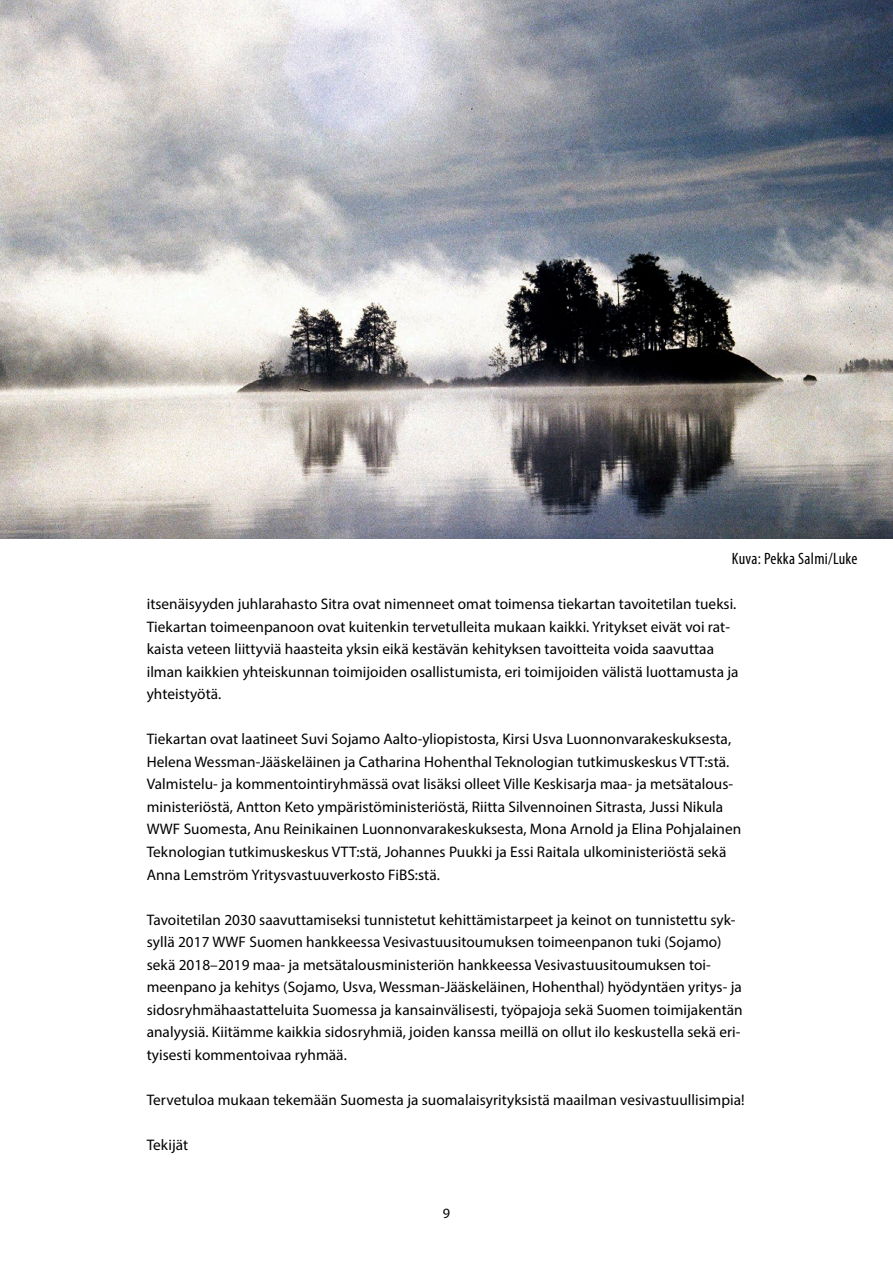
<style>
.page{position:relative;width:893px;height:1263px;background:#fff}
.page>*{position:absolute;margin:0;border:0;box-sizing:border-box;transform-origin:0 0}
._00_kuvion_otsikko{font:condensed 16.5px "Myriad Pro";letter-spacing:.015em;color:#000}
._01_Leipä_seuraavat{font:15.3px/22.5px "Myriad Pro";letter-spacing:.005em;color:#000}
.t1{font:14.25px "Myriad Pro";color:#000}
</style>
<div class="page">
<img style="left:0;top:0;width:893px;height:538px">
<h4 class="_00_kuvion_otsikko" style="left:732px;top:548px;width:127px">Kuva: Pekka Salmi/Luke</h4>
<p class="_01_Leipä_seuraavat" style="left:147px;top:592px;width:593px">itsenäisyyden juhlarahasto Sitra ovat nimenneet omat toimensa tiekartan tavoitetilan tueksi.<br>Tiekartan toimeenpanoon ovat kuitenkin tervetulleita mukaan kaikki. Yritykset eivät voi rat&shy;kaista veteen liittyviä haasteita yksin eikä kestävän kehityksen tavoitteita voida saavuttaa ilman kaikkien yhteiskunnan toimijoiden osallistumista, eri toimijoiden välistä luottamusta ja yhteistyötä.</p>
<p class="_01_Leipä_seuraavat" style="left:147px;top:728px;width:596px">Tiekartan ovat laatineet Suvi Sojamo Aalto-yliopistosta, Kirsi Usva Luonnonvarakeskuksesta, Helena Wessman-Jääskeläinen ja Catharina Hohenthal Teknologian tutkimuskeskus VTT:stä.<br>Valmistelu- ja kommentointiryhmässä ovat lisäksi olleet Ville Keskisarja maa- ja metsätalous&shy;ministeriöstä, Antton Keto ympäristöministeriöstä, Riitta Silvennoinen Sitrasta, Jussi Nikula WWF Suomesta, Anu Reinikainen Luonnonvarakeskuksesta, Mona Arnold ja Elina Pohjalainen Teknologian tutkimuskeskus VTT:stä, Johannes Puukki ja Essi Raitala ulkoministeriöstä sekä Anna Lemström Yritysvastuuverkosto FiBS:stä.</p>
<p class="_01_Leipä_seuraavat" style="left:147px;top:908px;width:598px">Tavoitetilan 2030 saavuttamiseksi tunnistetut kehittämistarpeet ja keinot on tunnistettu syk&shy;syllä 2017 WWF Suomen hankkeessa Vesivastuusitoumuksen toimeenpanon tuki (Sojamo) sekä 2018–2019 maa- ja metsätalousministeriön hankkeessa Vesivastuusitoumuksen toi&shy;meenpano ja kehitys (Sojamo, Usva, Wessman-Jääskeläinen, Hohenthal) hyödyntäen yritys- ja sidosryhmähaastatteluita Suomessa ja kansainvälisesti, työpajoja sekä Suomen toimijakentän analyysiä. Kiitämme kaikkia sidosryhmiä, joiden kanssa meillä on ollut ilo keskustella sekä eri&shy;tyisesti kommentoivaa ryhmää.</p>
<p class="_01_Leipä_seuraavat" style="left:147px;top:1088px;width:599px">Tervetuloa mukaan tekemään Suomesta ja suomalaisyrityksistä maailman vesivastuullisimpia!</p>
<p class="_01_Leipä_seuraavat" style="left:147px;top:1133px;width:43px">Tekijät</p>
<p class="t1" style="left:443px;top:1204px;width:9px">9</p>
</div>
